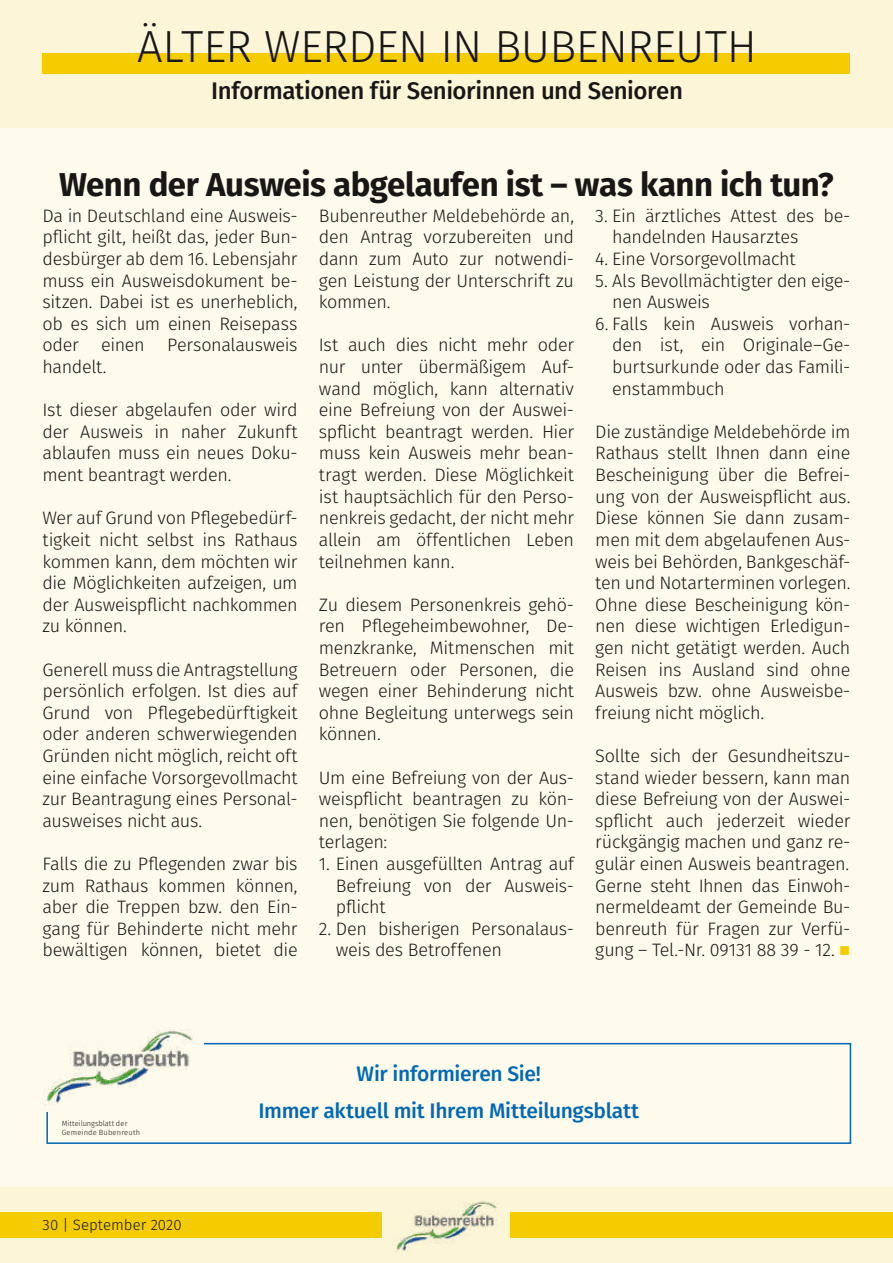
<style>
.page{position:relative;width:893px;height:1263px;background:#fdf5d8}
.page>*{position:absolute;margin:0;border:0;box-sizing:border-box;transform-origin:0 0}
.t1{font:300 45px "Fira Sans";letter-spacing:-.015em;color:#181716}
.t2{font:700 33px "Fira Sans";letter-spacing:-.015em;color:#181716}
.t3{font:500 24px "Fira Sans";letter-spacing:-.015em;color:#181716}
.t4{font:500 21px/36.5px "Fira Sans";letter-spacing:-.015em;color:#0068b4;text-align:center}
.t5{font:300 18px/21.6px "Fira Sans";letter-spacing:-.02em;color:#181716;text-align:justify}
.t6{font:300 15px "Fira Sans";letter-spacing:.005em;color:#181716}
.t7{font:300 7.5px/9px "Fira Sans";letter-spacing:.02em;color:#181716}
.s1{color:#f5cc00}
</style>
<div class="page">
<div style="left:0;top:1212px;width:893px;height:26px;background:#f5cc00"></div>
<div style="left:383px;top:1195px;width:127px;height:68px;background:#fdf5d8"></div>
<img style="left:394px;top:1201px;width:104px;height:51px">
<div style="left:43px;top:53px;width:807px;height:21px;background:#f5cc00"></div>
<div style="left:0;top:128px;width:893px;height:1058px;background:#fefaec"></div>
<div style="left:46px;top:1043px;width:805px;height:101px;border:2px solid #0068b4"></div>
<div style="left:43px;top:1029px;width:161px;height:82px;background:#fefaec"></div>
<img style="left:44px;top:1029px;width:149px;height:76px">
<h1 class="t1" style="left:137px;top:15px;width:621px">ÄLTER WERDEN IN BUBENREUTH</h1>
<h3 class="t3" style="left:211px;top:74px;width:473px">Informationen für Seniorinnen und Senioren</h3>
<h2 class="t2" style="left:59px;top:161px;width:776px">Wenn der Ausweis abgelaufen ist – was kann ich tun?</h2>
<p class="t5" style="left:43px;top:206px;width:257px">Da in Deutschland eine Ausweis&shy;pflicht gilt, heißt das, jeder Bun&shy;desbürger ab dem 16. Lebensjahr muss ein Ausweisdokument be&shy;sitzen. Dabei ist es unerheblich, ob es sich um einen Reisepass oder einen Personalausweis handelt.</p>
<p class="t5" style="left:43px;top:400px;width:257px">Ist dieser abgelaufen oder wird der Ausweis in naher Zukunft ablaufen muss ein neues Doku&shy;ment beantragt werden.</p>
<p class="t5" style="left:43px;top:508px;width:257px">Wer auf Grund von Pflegebedürf&shy;tigkeit nicht selbst ins Rathaus kommen kann, dem möchten wir die Möglichkeiten aufzeigen, um der Ausweispflicht nachkommen zu können.</p>
<p class="t5" style="left:43px;top:660px;width:257px">Generell muss die Antragstellung persönlich erfolgen. Ist dies auf Grund von Pflegebedürftigkeit oder anderen schwerwiegenden Gründen nicht möglich, reicht oft eine einfache Vorsorgevollmacht zur Beantragung eines Personal&shy;ausweises nicht aus.</p>
<p class="t5" style="left:43px;top:854px;width:257px">Falls die zu Pflegenden zwar bis zum Rathaus kommen können, aber die Treppen bzw. den Ein&shy;gang für Behinderte nicht mehr bewältigen können, bietet die</p>
<p class="t5" style="left:612px;top:206px;width:240px;text-indent:-17px">3. Ein ärztliches Attest des be&shy;handelnden Hausarztes</p>
<p class="t5" style="left:595px;top:249px;width:202px">4. Eine Vorsorgevollmacht</p>
<p class="t5" style="left:612px;top:271px;width:240px;text-indent:-17px">5. Als Bevollmächtigter den eige&shy;nen Ausweis</p>
<p class="t5" style="left:612px;top:314px;width:240px;text-indent:-17px">6. Falls kein Ausweis vorhan&shy;den ist, ein Originale–Ge&shy;burtsurkunde oder das Famili&shy;enstammbuch</p>
<p class="t5" style="left:595px;top:422px;width:257px">Die zuständige Meldebehörde im Rathaus stellt Ihnen dann eine Bescheinigung über die Befrei&shy;ung von der Ausweispflicht aus.<br>Diese können Sie dann zusam&shy;men mit dem abgelaufenen Aus&shy;weis bei Behörden, Bankgeschäf&shy;ten und Notarterminen vorlegen.<br>Ohne diese Bescheinigung kön&shy;nen diese wichtigen Erledigun&shy;gen nicht getätigt werden. Auch Reisen ins Ausland sind ohne Ausweis bzw. ohne Ausweisbe&shy;freiung nicht möglich.</p>
<p class="t5" style="left:595px;top:746px;width:257px">Sollte sich der Gesundheitszu&shy;stand wieder bessern, kann man diese Befreiung von der Auswei&shy;spflicht auch jederzeit wieder rückgängig machen und ganz re&shy;gulär einen Ausweis beantragen.<br>Gerne steht Ihnen das Einwoh&shy;nermeldeamt der Gemeinde Bu&shy;benreuth für Fragen zur Verfü&shy;gung – Tel.-Nr. 09131 88 39 - 12. <span class="s1">■</span></p>
<p class="t5" style="left:319px;top:206px;width:257px">Bubenreuther Meldebehörde an, den Antrag vorzubereiten und dann zum Auto zur notwendi&shy;gen Leistung der Unterschrift zu kommen.</p>
<p class="t5" style="left:319px;top:336px;width:257px">Ist auch dies nicht mehr oder nur unter übermäßigem Auf&shy;wand möglich, kann alternativ eine Befreiung von der Auswei&shy;spflicht beantragt werden. Hier muss kein Ausweis mehr bean&shy;tragt werden. Diese Möglichkeit ist hauptsächlich für den Perso&shy;nenkreis gedacht, der nicht mehr allein am öffentlichen Leben teilnehmen kann.</p>
<p class="t5" style="left:319px;top:595px;width:257px">Zu diesem Personenkreis gehö&shy;ren Pflegeheimbewohner, De&shy;menzkranke, Mitmenschen mit Betreuern oder Personen, die wegen einer Behinderung nicht ohne Begleitung unterwegs sein können.</p>
<p class="t5" style="left:319px;top:768px;width:257px">Um eine Befreiung von der Aus&shy;weispflicht beantragen zu kön&shy;nen, benötigen Sie folgende Un&shy;terlagen:</p>
<p class="t5" style="left:336px;top:854px;width:240px;text-indent:-17px">1. Einen ausgefüllten Antrag auf Befreiung von der Ausweis&shy;pflicht</p>
<p class="t5" style="left:336px;top:919px;width:240px;text-indent:-17px">2. Den bisherigen Personalaus&shy;weis des Betroffenen</p>
<p class="t7" style="left:62px;top:1120px;width:80px">Mitteilungsblatt der<br>Gemeinde Bubenreuth</p>
<p class="t6" style="left:43px;top:1214px;width:141px">30 | September 2020</p>
<p class="t4" style="left:258px;top:1057px;width:382px">Wir informieren Sie!<br>Immer aktuell mit Ihrem Mitteilungsblatt</p>
</div>
